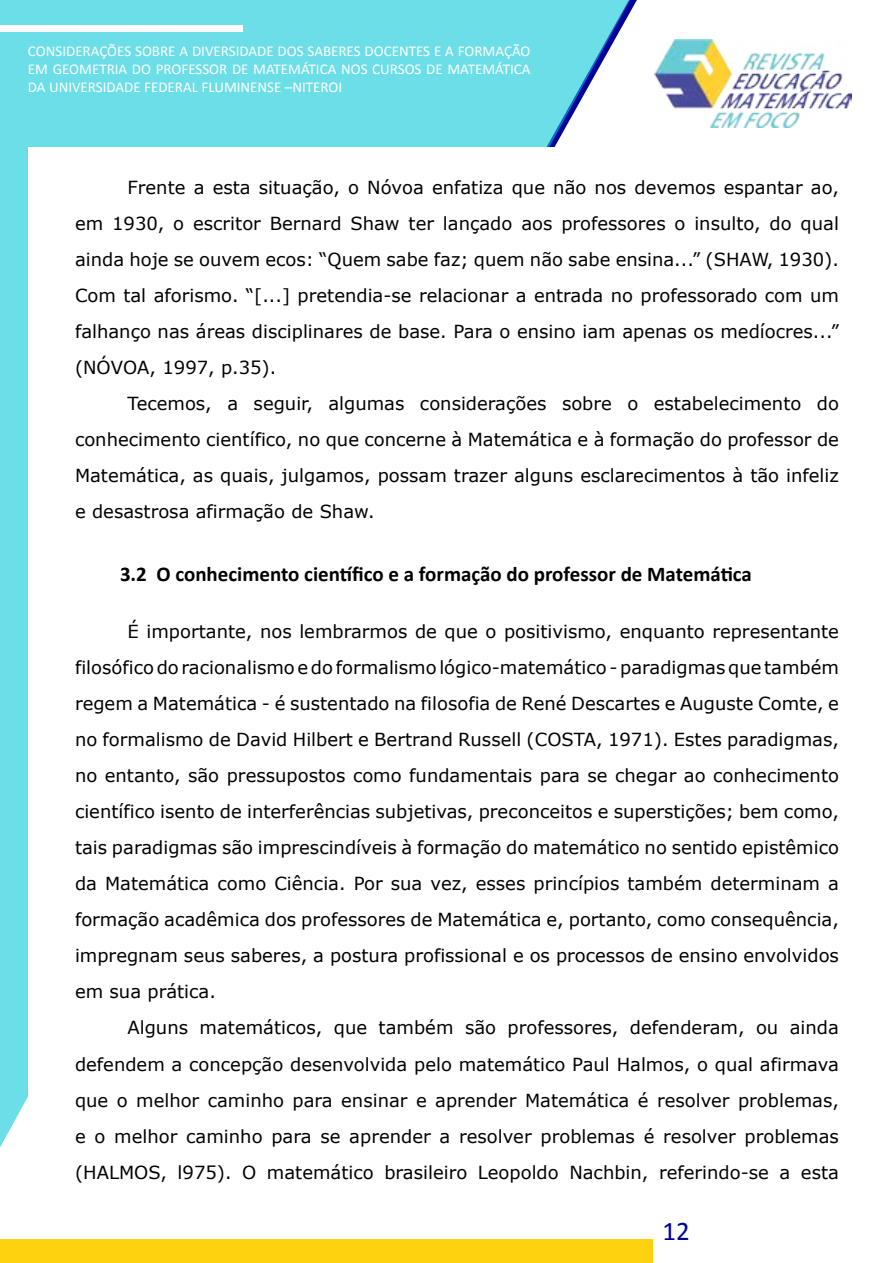
<style>
.page{position:relative;width:893px;height:1263px;background:#fff}
.page>*{position:absolute;margin:0;border:0;box-sizing:border-box;transform-origin:0 0}
.t1{font:27px "Calibri";color:#00009c}
.t2{font:700 21px "Calibri";color:#000}
.t3{font:18px/36px "Verdana";color:#000;text-align:justify}
.t4{font:15px/18px "Calibri";color:#fff;text-align:justify}
</style>
<div class="page">
<img style="left:654px;top:39px;width:197px;height:88px">
<div style="left:0;top:0;width:630px;height:1147px;background:#6cdee7"></div>
<div style="left:0;top:25px;width:242px;height:6px;background:#fff"></div>
<div style="left:0;top:1239px;width:653px;height:24px;background:#ffd20f"></div>
<div style="left:28px;top:148px;width:835px;height:1074px;background:#fff"></div>
<p class="t4" style="left:28px;top:42px;width:504px">CONSIDERAÇÕES SOBRE A DIVERSIDADE DOS SABERES DOCENTES E A FORMAÇÃO EM GEOMETRIA DO PROFESSOR DE MATEMÁTICA NOS CURSOS DE MATEMÁTICA DA UNIVERSIDADE FEDERAL FLUMINENSE –NITEROI</p>
<p class="t3" style="left:75px;top:169px;width:765px;text-indent:53px">Frente a esta situação, o Nóvoa enfatiza que não nos devemos espantar ao, em 1930, o escritor Bernard Shaw ter lançado aos professores o insulto, do qual ainda hoje se ouvem ecos: “Quem sabe faz; quem não sabe ensina...” (SHAW, 1930).<br>Com tal aforismo. “[...] pretendia-se relacionar a entrada no professorado com um falhanço nas áreas disciplinares de base. Para o ensino iam apenas os medíocres...” (NÓVOA, 1997, p.35).</p>
<p class="t3" style="left:75px;top:385px;width:765px;text-indent:53px">Tecemos, a seguir, algumas considerações sobre o estabelecimento do conhecimento científico, no que concerne à Matemática e à formação do professor de Matemática, as quais, julgamos, possam trazer alguns esclarecimentos à tão infeliz e desastrosa afirmação de Shaw.</p>
<p class="t2" style="left:120px;top:560px;width:633px">3.2 O conhecimento científico e a formação do professor de Matemática</p>
<p class="t3" style="left:75px;top:614px;width:765px;text-indent:53px">É importante, nos lembrarmos de que o positivismo, enquanto representante filosófico do racionalismo e do formalismo lógico-matemático - paradigmas que também regem a Matemática - é sustentado na filosofia de René Descartes e Auguste Comte, e no formalismo de David Hilbert e Bertrand Russell (COSTA, 1971). Estes paradigmas, no entanto, são pressupostos como fundamentais para se chegar ao conhecimento científico isento de interferências subjetivas, preconceitos e superstições; bem como, tais paradigmas são imprescindíveis à formação do matemático no sentido epistêmico da Matemática como Ciência. Por sua vez, esses princípios também determinam a formação acadêmica dos professores de Matemática e, portanto, como consequência, impregnam seus saberes, a postura profissional e os processos de ensino envolvidos em sua prática.</p>
<p class="t3" style="left:75px;top:1010px;width:765px;text-indent:53px">Alguns matemáticos, que também são professores, defenderam, ou ainda defendem a concepção desenvolvida pelo matemático Paul Halmos, o qual afirmava que o melhor caminho para ensinar e aprender Matemática é resolver problemas, e o melhor caminho para se aprender a resolver problemas é resolver problemas (HALMOS, l975). O matemático brasileiro Leopoldo Nachbin, referindo-se a esta</p>
<h1 class="t1" style="left:662px;top:1213px;width:29px">12</h1>
</div>
